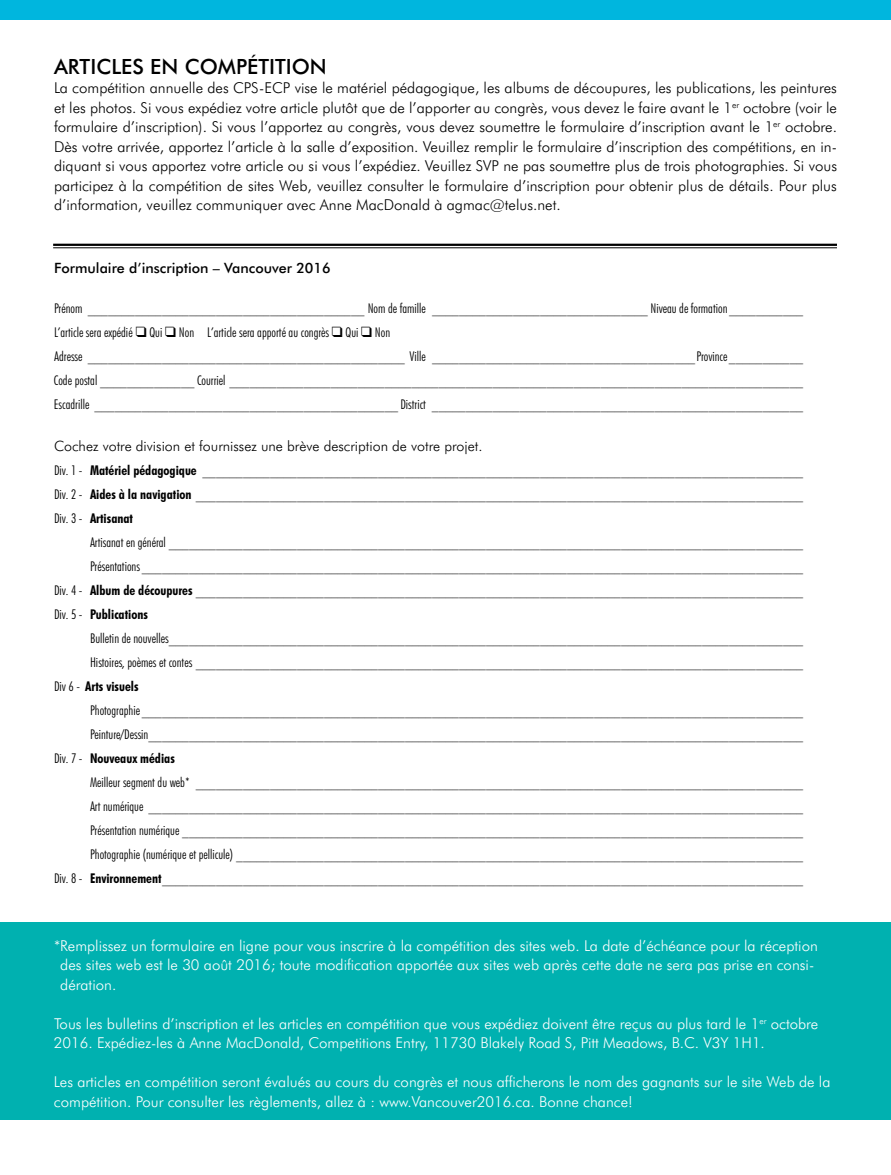
<style>
.page{position:relative;width:891px;height:1175px;background:#fff}
.page>*{position:absolute;margin:0;border:0;box-sizing:border-box;transform-origin:0 0}
.t1{font:500 21px "Futura BT";color:#000}
.t2{font:300 15px/19.5px "Futura BT";color:#000;text-align:justify}
.t3{font:300 15px/19.5px "Futura BT";color:#fff}
.t4{font:300 14.25px "Futura BT";color:#000}
.t5{font:500 14.25px "Futura BT";color:#000}
.t6{font:300 condensed 13.5px/24px "Futura BT";color:#000}
.t7{font:700 condensed 13.5px "Futura BT";color:#000}
.s1{font-family:"Monotype Sorts";font-weight:400;font-stretch:normal;font-size:14.25px}
.s2{font-weight:700}
.s3{font-weight:300}
</style>
<div class="page">
<div style="left:0;top:0;width:891px;height:20px;background:#00b6de"></div>
<div style="left:0;top:922px;width:891px;height:197px;background:#00b1b0"></div>
<hr style="left:53px;top:244px;width:784px;height:2px;background:#000">
<hr style="left:53px;top:247px;width:784px;height:1px;background:#000">
<h1 class="t1" style="left:54px;top:53px;width:255px">ARTICLES EN COMPÉTITION</h1>
<p class="t2" style="left:54px;top:78px;width:785px">La compétition annuelle des CPS-ECP vise le matériel pédagogique, les albums de découpures, les publications, les peintures et les photos. Si vous expédiez votre article plutôt que de l’apporter au congrès, vous devez le faire avant le 1<sup>er</sup> octobre (voir le formulaire d’inscription). Si vous l’apportez au congrès, vous devez soumettre le formulaire d’inscription avant le 1<sup>er</sup> octobre.<br>Dès votre arrivée, apportez l’article à la salle d’exposition. Veuillez remplir le formulaire d’inscription des compétitions, en in&shy;diquant si vous apportez votre article ou si vous l’expédiez. Veuillez SVP ne pas soumettre plus de trois photographies. Si vous participez à la compétition de sites Web, veuillez consulter le formulaire d’inscription pour obtenir plus de détails. Pour plus d’information, veuillez communiquer avec Anne MacDonald à agmac@telus.net.</p>
<p class="t5" style="left:54px;top:259px;width:278px">Formulaire d’inscription – Vancouver 2016</p>
<p class="t6" style="left:54px;top:296px;width:751px">Prénom _________________________________________ Nom de famille ________________________________ Niveau de formation___________ L’article sera expédié <span class="s1">q</span> Qui <span class="s1">q</span> Non L’article sera apporté au congrès <span class="s1">q</span> Qui <span class="s1">q</span> Non<br>Adresse _______________________________________________ Ville _______________________________________Province___________ Code postal ______________ Courriel _____________________________________________________________________________________ Escadrille _____________________________________________ District _______________________________________________________</p>
<p class="t4" style="left:54px;top:437px;width:430px">Cochez votre division et fournissez une brève description de votre projet.</p>
<p class="t6" style="left:54px;top:458px;width:751px;text-align:justify">Div. 1 - <span class="s2">Matériel pédagogique</span> _________________________________________________________________________________________ Div. 2 - <span class="s2">Aides à la navigation</span> __________________________________________________________________________________________ Div. 3 - <span class="s2">Artisanat</span></p>
<p class="t6" style="left:90px;top:530px;width:715px">Artisanat en général ______________________________________________________________________________________________</p>
<p class="t6" style="left:90px;top:554px;width:715px">Présentations __________________________________________________________________________________________________</p>
<p class="t6" style="left:54px;top:578px;width:751px">Div. 4 - <span class="s2">Album de découpures</span> __________________________________________________________________________________________</p>
<p class="t7" style="left:54px;top:606px;width:95px"><span class="s3">Div. 5 -</span> Publications</p>
<p class="t6" style="left:90px;top:626px;width:715px">Bulletin de nouvelles______________________________________________________________________________________________</p>
<p class="t6" style="left:90px;top:650px;width:715px">Histoires, poèmes et contes __________________________________________________________________________________________</p>
<p class="t7" style="left:54px;top:678px;width:86px"><span class="s3">Div 6 -</span> Arts visuels</p>
<p class="t6" style="left:90px;top:698px;width:715px">Photographie__________________________________________________________________________________________________</p>
<p class="t6" style="left:90px;top:722px;width:715px">Peinture/Dessin_________________________________________________________________________________________________</p>
<p class="t7" style="left:54px;top:750px;width:122px"><span class="s3">Div. 7 -</span> Nouveaux médias</p>
<p class="t6" style="left:90px;top:770px;width:715px">Meilleur segment du web* __________________________________________________________________________________________</p>
<p class="t6" style="left:90px;top:794px;width:715px">Art numérique _________________________________________________________________________________________________</p>
<p class="t6" style="left:90px;top:818px;width:715px">Présentation numérique ____________________________________________________________________________________________</p>
<p class="t6" style="left:90px;top:842px;width:715px">Photographie (numérique et pellicule) ____________________________________________________________________________________</p>
<p class="t6" style="left:54px;top:866px;width:751px">Div. 8 - <span class="s2">Environnement</span>_______________________________________________________________________________________________</p>
<p class="t3" style="left:60px;top:935px;width:759px;text-indent:-6px">*Remplissez un formulaire en ligne pour vous inscrire à la compétition des sites web. La date d’échéance pour la réception des sites web est le 30 août 2016; toute modification apportée aux sites web après cette date ne sera pas prise en consi&shy;dération.</p>
<p class="t3" style="left:54px;top:1013px;width:766px">Tous les bulletins d’inscription et les articles en compétition que vous expédiez doivent être reçus au plus tard le 1<sup>er</sup> octobre<br>2016. Expédiez-les à Anne MacDonald, Competitions Entry, 11730 Blakely Road S, Pitt Meadows, B.C. V3Y 1H1.</p>
<p class="t3" style="left:54px;top:1072px;width:778px">Les articles en compétition seront évalués au cours du congrès et nous afficherons le nom des gagnants sur le site Web de la compétition. Pour consulter les règlements, allez à : www.Vancouver2016.ca. Bonne chance!</p>
</div>
